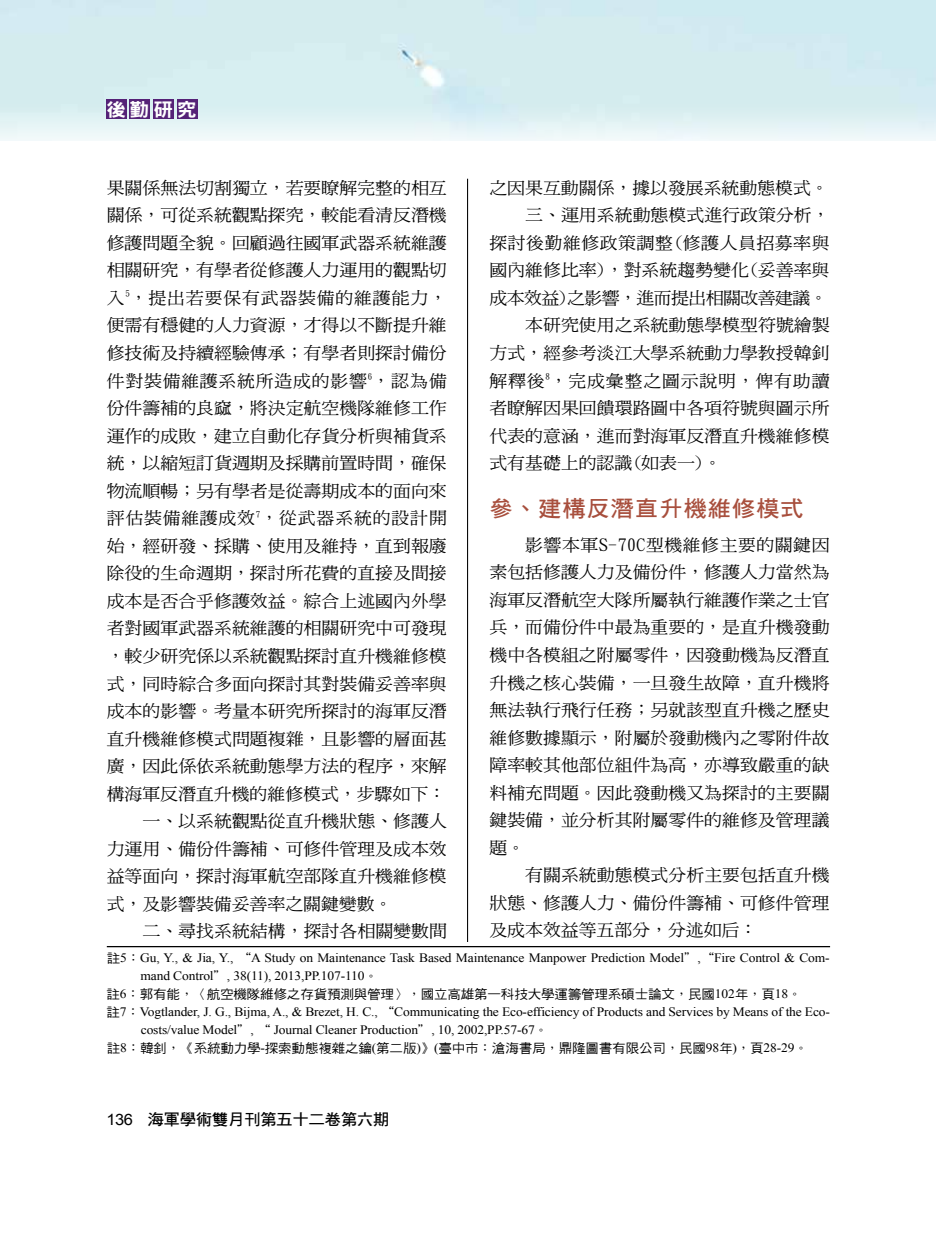
<style>
.page{position:relative;width:936px;height:1234px;background:#fff}
.page>*{position:absolute;margin:0;border:0;box-sizing:border-box;transform-origin:0 0}
.t1{font:22.2px "DF Hei Bd HK BF";letter-spacing:.035em;color:#a84f3d;scale:1.05 1}
.t2{font:18.6px "DFN Hei XB HK BF";color:#fff;scale:1.05 1}
.t3{font:16.95px/27.5px "DF Ming Md HK BF";color:#000;text-align:justify;scale:1.05 1}
.t4{font:16.95px "DF Ming Md HK BF";letter-spacing:.045em;color:#000;scale:1.05 1}
.t5{font:16.95px "DF Ming Md HK BF";letter-spacing:-.03em;color:#000;scale:1.05 1}
.t6{font:16.95px "DF Ming Md HK BF";letter-spacing:.05em;color:#000;scale:1.05 1}
.t7{font:16.95px "DF Ming Md HK BF";letter-spacing:.03em;color:#000;scale:1.05 1}
.t8{font:15.6px "DF Hei Bd HK BF";letter-spacing:-.025em;color:#000;scale:1.05 1}
.t9{font:12.9px/18px "Times New Roman";letter-spacing:-.01em;color:#000;scale:1.05 1}
.t10{font:12.9px "DF Hei Md HK BF";letter-spacing:-.01em;color:#000;scale:1.05 1}
.s1{font-family:"DF Hei Md HK BF"}
.s2{font-family:"DF Kai Shu SB Estd BF"}
.s3{font-family:"Times New Roman"}
.s4{font-family:"Arial"}
</style>
<div class="page">
<img style="left:0;top:0;width:935px;height:140px">
<hr style="left:467px;top:179px;width:1px;height:871px;background:#000">
<div style="left:106px;top:99px;width:20px;height:20px;background:#527"></div>
<div style="left:130px;top:99px;width:20px;height:20px;background:#527"></div>
<div style="left:153px;top:99px;width:21px;height:20px;background:#527"></div>
<div style="left:177px;top:99px;width:20px;height:20px;background:#527"></div>
<div style="left:107px;top:942px;width:723px;height:113px;background:#fff"></div>
<hr style="left:107px;top:945px;width:723px;height:2px;background:#000">
<p class="t2" style="left:106px;top:100px;width:88px">後勤研究</p>
<p class="t3" style="left:107px;top:174px;width:325px">果關係無法切割獨立，若要瞭解完整的相互</p>
<p class="t3" style="left:107px;top:201px;width:325px">關係，可從系統觀點探究，較能看清反潛機</p>
<p class="t3" style="left:107px;top:229px;width:325px">修護問題全貌。回顧過往國軍武器系統維護</p>
<p class="t3" style="left:107px;top:256px;width:325px">相關研究，有學者從修護人力運用的觀點切</p>
<p class="t4" style="left:107px;top:289px;width:325px">入<sup>5</sup>，提出若要保有武器裝備的維護能力，</p>
<p class="t3" style="left:107px;top:311px;width:325px">便需有穩健的人力資源，才得以不斷提升維</p>
<p class="t3" style="left:107px;top:339px;width:325px">修技術及持續經驗傳承；有學者則探討備份</p>
<p class="t4" style="left:107px;top:372px;width:325px">件對裝備維護系統所造成的影響<sup>6</sup>，認為備</p>
<p class="t3" style="left:107px;top:394px;width:325px">份件籌補的良窳，將決定航空機隊維修工作</p>
<p class="t3" style="left:107px;top:421px;width:325px">運作的成敗，建立自動化存貨分析與補貨系</p>
<p class="t3" style="left:107px;top:449px;width:325px">統，以縮短訂貨週期及採購前置時間，確保</p>
<p class="t3" style="left:107px;top:477px;width:325px">物流順暢；另有學者是從壽期成本的面向來</p>
<p class="t6" style="left:107px;top:509px;width:325px">評估裝備維護成效<sup>7</sup>，從武器系統的設計開</p>
<p class="t3" style="left:107px;top:532px;width:325px">始，經研發、採購、使用及維持，直到報廢</p>
<p class="t3" style="left:107px;top:559px;width:325px">除役的生命週期，探討所花費的直接及間接</p>
<p class="t3" style="left:107px;top:587px;width:325px">成本是否合乎修護效益。綜合上述國內外學</p>
<p class="t3" style="left:107px;top:614px;width:325px">者對國軍武器系統維護的相關研究中可發現</p>
<p class="t3" style="left:107px;top:642px;width:325px">，較少研究係以系統觀點探討直升機維修模</p>
<p class="t3" style="left:107px;top:669px;width:325px">式，同時綜合多面向探討其對裝備妥善率與</p>
<p class="t3" style="left:107px;top:697px;width:325px">成本的影響。考量本研究所探討的海軍反潛</p>
<p class="t3" style="left:107px;top:724px;width:325px">直升機維修模式問題複雜，且影響的層面甚</p>
<p class="t3" style="left:107px;top:752px;width:325px">廣，因此係依系統動態學方法的程序，來解</p>
<p class="t3" style="left:107px;top:779px;width:324px">構海軍反潛直升機的維修模式，步驟如下：</p>
<p class="t3" style="left:142px;top:807px;width:291px">一、以系統觀點從直升機狀態、修護人</p>
<p class="t3" style="left:107px;top:834px;width:325px">力運用、備份件籌補、可修件管理及成本效</p>
<p class="t3" style="left:107px;top:862px;width:325px">益等面向，探討海軍航空部隊直升機維修模</p>
<p class="t3" style="left:107px;top:889px;width:274px">式，及影響裝備妥善率之關鍵變數。</p>
<p class="t3" style="left:142px;top:917px;width:291px">二、尋找系統結構，探討各相關變數間</p>
<p class="t3" style="left:489px;top:174px;width:324px">之因果互動關係，據以發展系統動態模式。</p>
<p class="t3" style="left:525px;top:201px;width:291px">三、運用系統動態模式進行政策分析，</p>
<p class="t7" style="left:489px;top:234px;width:325px">探討後勤維修政策調整(修護人員招募率與</p>
<p class="t3" style="left:489px;top:256px;width:325px">國內維修比率)，對系統趨勢變化(妥善率與</p>
<p class="t5" style="left:489px;top:289px;width:323px">成本效益)之影響，進而提出相關改善建議。</p>
<p class="t3" style="left:525px;top:311px;width:291px">本研究使用之系統動態學模型符號繪製</p>
<p class="t3" style="left:489px;top:339px;width:325px">方式，經參考淡江大學系統動力學教授韓釗</p>
<p class="t4" style="left:489px;top:372px;width:325px">解釋後<sup>8</sup>，完成彙整之圖示說明，俾有助讀</p>
<p class="t3" style="left:489px;top:394px;width:325px">者瞭解因果回饋環路圖中各項符號與圖示所</p>
<p class="t3" style="left:489px;top:421px;width:325px">代表的意涵，進而對海軍反潛直升機維修模</p>
<p class="t3" style="left:489px;top:449px;width:222px">式有基礎上的認識(如表一)。</p>
<h1 class="t1" style="left:489px;top:497px;width:301px">參、建構反潛直升機維修模式</h1>
<p class="t3" style="left:489px;top:531px;width:325px;text-indent:36px">影響本軍S-70C型機維修主要的關鍵因素包括修護人力及備份件，修護人力當然為海軍反潛航空大隊所屬執行維護作業之士官兵，而備份件中最為重要的，是直升機發動機中各模組之附屬零件，因發動機為反潛直升機之核心裝備，一旦發生故障，直升機將無法執行飛行任務；另就該型直升機之歷史維修數據顯示，附屬於發動機內之零附件故障率較其他部位組件為高，亦導致嚴重的缺料補充問題。因此發動機又為探討的主要關鍵裝備，並分析其附屬零件的維修及管理議題。</p>
<p class="t3" style="left:489px;top:861px;width:325px;text-indent:36px">有關系統動態模式分析主要包括直升機狀態、修護人力、備份件籌補、可修件管理及成本效益等五部分，分述如后：</p>
<p class="t9" style="left:140px;top:947px;width:658px;text-indent:-34px"><span class="s1">註</span>5<span class="s2">：</span>Gu, Y., &amp; Jia, Y., <span class="s2">“</span>A Study on Maintenance Task Based Maintenance Manpower Prediction Model<span class="s2">＂</span>,<span class="s2">“</span>Fire Control &amp; Com&shy;mand Control<span class="s2">＂</span>, 38(11), 2013,PP.107-110<span class="s2">。</span></p>
<p class="t10" style="left:106px;top:987px;width:663px">註<span class="s3">6</span><span class="s2">：</span>郭有能<span class="s2">，〈</span>航空機隊維修之存貨預測與管理<span class="s2">〉，</span>國立高雄第一科技大學運籌管理系碩士論文<span class="s2">，</span>民國<span class="s3">102</span>年<span class="s2">，</span>頁<span class="s3">18</span><span class="s2">。</span></p>
<p class="t9" style="left:141px;top:1001px;width:658px;text-indent:-34px"><span class="s1">註</span>7<span class="s2">：</span>Vogtlander, J. G., Bijma, A., &amp; Brezet, H. C., <span class="s2">“</span>Communicating the Eco-efficiency of Products and Services by Means of the Eco&shy;costs/value Model<span class="s2">＂</span>, <span class="s2">“</span> Journal Cleaner Production<span class="s2">＂</span>, 10, 2002,PP.57-67<span class="s2">。</span></p>
<p class="t10" style="left:107px;top:1041px;width:669px">註<span class="s3">8</span><span class="s2">：</span>韓釗<span class="s2">，《</span>系統動力學<span class="s3">-</span>探索動態複雜之鑰<span class="s3">(</span>第二版<span class="s3">)</span><span class="s2">》</span><span class="s3">(</span>臺中市<span class="s2">：</span>滄海書局<span class="s2">，</span>鼎隆圖書有限公司<span class="s2">，</span>民國<span class="s3">98</span>年<span class="s3">)</span><span class="s2">，</span>頁<span class="s3">28-29</span><span class="s2">。</span></p>
<p class="t8" style="left:106px;top:1111px;width:271px"><span class="s4">136</span> 海軍學術雙月刊第五十二卷第六期</p>
</div>
